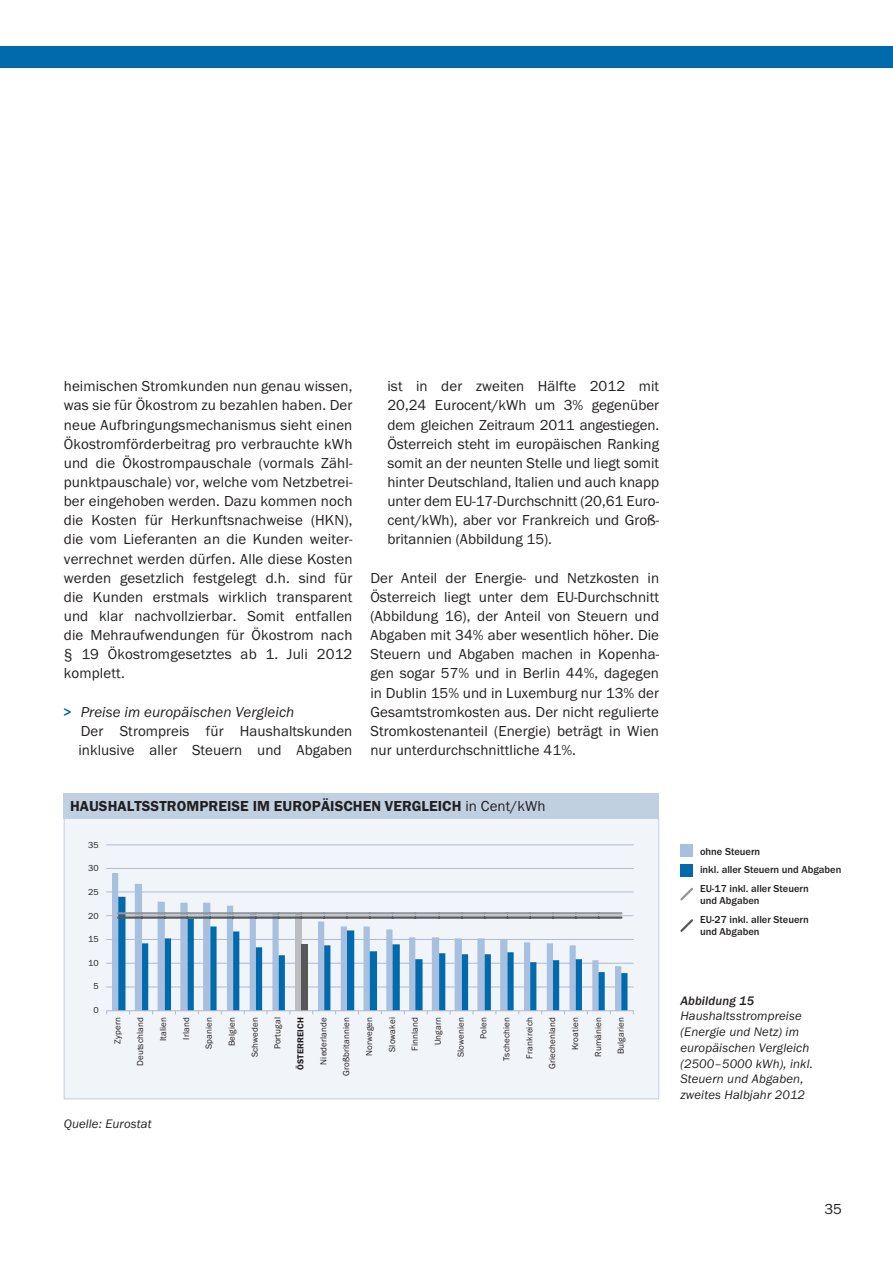
<style>
.page{position:relative;width:893px;height:1263px;background:#fff}
.page>*{position:absolute;margin:0;border:0;box-sizing:border-box;transform-origin:0 0}
.t1{font:15px/19.2px "Franklin Got Itc T";letter-spacing:.005em;color:#231f20;text-align:justify}
.t2{font:600 15px "Franklin Got Itc T";letter-spacing:.005em;color:#231f20}
.t3{font:italic 12.75px/15.8px "Franklin Got Itc T";letter-spacing:.01em;color:#231f20}
.t4{font:italic 500 12.75px "Franklin Got Itc T";letter-spacing:.01em;color:#231f20}
.t5{font:500 10.5px/18.8px "Franklin Got Itc T";color:#231f20}
.t6{font:9px "Franklin Got Itc T";letter-spacing:.01em;color:#231f20}
.t7{font:600 9px "Franklin Got Itc T";letter-spacing:.01em;color:#231f20}
.s1{font-weight:500;color:#006aad}
.s2{font-style:italic}
.s3{font-weight:400}
</style>
<div class="page">
<div style="left:0;top:47px;width:893px;height:21px;background:#006aad"></div>
<div style="left:64px;top:817px;width:595px;height:282px;background:#f1f4f8;border:1px solid #c1d0e0"></div>
<div style="left:64px;top:793px;width:595px;height:26px;background:#c1d0e0"></div>
<hr style="left:106px;top:986px;width:528px;height:1px;background:#adbad0">
<hr style="left:106px;top:939px;width:528px;height:1px;background:#adbad0">
<hr style="left:106px;top:963px;width:528px;height:1px;background:#adbad0">
<hr style="left:106px;top:915px;width:528px;height:1px;background:#adbad0">
<hr style="left:106px;top:891px;width:528px;height:1px;background:#adbad0">
<hr style="left:106px;top:868px;width:528px;height:1px;background:#adbad0">
<hr style="left:106px;top:844px;width:528px;height:1px;background:#adbad0">
<div style="left:680px;top:844px;width:13px;height:13px;background:#a7c0e0"></div>
<div style="left:680px;top:864px;width:13px;height:12px;background:#006aad"></div>
<svg style="left:680px;top:887px;width:13px;height:14px"></svg>
<svg style="left:680px;top:919px;width:13px;height:13px"></svg>
<svg style="left:112px;top:873px;width:509px;height:137px"></svg>
<svg style="left:118px;top:897px;width:509px;height:113px"></svg>
<div style="left:295px;top:915px;width:6px;height:96px;background:#bcbdc0"></div>
<div style="left:301px;top:944px;width:7px;height:67px;background:#57585a"></div>
<hr style="left:106px;top:1010px;width:528px;height:1px;background:#adbad0">
<hr style="left:599px;top:912px;width:22px;height:2px;background:#939598">
<hr style="left:576px;top:912px;width:23px;height:2px;background:#939598">
<hr style="left:553px;top:912px;width:23px;height:2px;background:#939598">
<hr style="left:530px;top:912px;width:23px;height:2px;background:#939598">
<hr style="left:507px;top:912px;width:23px;height:2px;background:#939598">
<hr style="left:485px;top:912px;width:22px;height:2px;background:#939598">
<hr style="left:462px;top:912px;width:23px;height:2px;background:#939598">
<hr style="left:439px;top:912px;width:23px;height:2px;background:#939598">
<hr style="left:415px;top:912px;width:24px;height:2px;background:#939598">
<hr style="left:393px;top:912px;width:22px;height:2px;background:#939598">
<hr style="left:370px;top:912px;width:23px;height:2px;background:#939598">
<hr style="left:347px;top:912px;width:23px;height:2px;background:#939598">
<hr style="left:324px;top:912px;width:23px;height:2px;background:#939598">
<hr style="left:301px;top:912px;width:23px;height:2px;background:#939598">
<hr style="left:279px;top:912px;width:22px;height:2px;background:#939598">
<hr style="left:256px;top:912px;width:23px;height:2px;background:#939598">
<hr style="left:233px;top:912px;width:23px;height:2px;background:#939598">
<hr style="left:210px;top:912px;width:23px;height:2px;background:#939598">
<hr style="left:188px;top:912px;width:22px;height:2px;background:#939598">
<hr style="left:165px;top:912px;width:23px;height:2px;background:#939598">
<hr style="left:142px;top:912px;width:23px;height:2px;background:#939598">
<hr style="left:118px;top:912px;width:24px;height:2px;background:#939598">
<hr style="left:599px;top:916px;width:22px;height:3px;background:#57585a">
<hr style="left:576px;top:916px;width:23px;height:3px;background:#57585a">
<hr style="left:553px;top:916px;width:23px;height:3px;background:#57585a">
<hr style="left:530px;top:916px;width:23px;height:3px;background:#57585a">
<hr style="left:507px;top:916px;width:23px;height:3px;background:#57585a">
<hr style="left:485px;top:916px;width:22px;height:3px;background:#57585a">
<hr style="left:462px;top:916px;width:23px;height:3px;background:#57585a">
<hr style="left:439px;top:916px;width:23px;height:3px;background:#57585a">
<hr style="left:415px;top:916px;width:24px;height:3px;background:#57585a">
<hr style="left:393px;top:916px;width:22px;height:3px;background:#57585a">
<hr style="left:370px;top:916px;width:23px;height:3px;background:#57585a">
<hr style="left:347px;top:916px;width:23px;height:3px;background:#57585a">
<hr style="left:324px;top:916px;width:23px;height:3px;background:#57585a">
<hr style="left:301px;top:916px;width:23px;height:3px;background:#57585a">
<hr style="left:279px;top:916px;width:22px;height:3px;background:#57585a">
<hr style="left:256px;top:916px;width:23px;height:3px;background:#57585a">
<hr style="left:233px;top:916px;width:23px;height:3px;background:#57585a">
<hr style="left:210px;top:916px;width:23px;height:3px;background:#57585a">
<hr style="left:188px;top:916px;width:22px;height:3px;background:#57585a">
<hr style="left:165px;top:916px;width:23px;height:3px;background:#57585a">
<hr style="left:142px;top:916px;width:23px;height:3px;background:#57585a">
<hr style="left:118px;top:916px;width:24px;height:3px;background:#57585a">
<p class="t1" style="left:64px;top:376px;width:290px">heimischen Stromkunden nun genau wissen, was sie für Ökostrom zu bezahlen haben. Der neue Aufbringungsmechanismus sieht einen Ökostromförderbeitrag pro verbrauchte kWh und die Ökostrompauschale (vormals Zähl&shy;punktpauschale) vor, welche vom Netzbetrei&shy;ber eingehoben werden. Dazu kommen noch die Kosten für Herkunftsnachweise (HKN), die vom Lieferanten an die Kunden weiter&shy;verrechnet werden dürfen. Alle diese Kosten werden gesetzlich festgelegt d.h. sind für die Kunden erstmals wirklich transparent und klar nachvollzierbar. Somit entfallen die Mehraufwendungen für Ökostrom nach § 19 Ökostromgesetztes ab 1. Juli 2012 komplett.</p>
<p class="t1" style="left:78px;top:702px;width:275px;text-align:left;text-indent:-15px"><span class="s1">&gt;</span> <span class="s2">Preise im europäischen Vergleich<br></span>Der Strompreis für Haushaltskunden inklusive aller Steuern und Abgaben</p>
<p class="t1" style="left:387px;top:377px;width:273px">ist in der zweiten Hälfte 2012 mit 20,24 Eurocent/kWh um 3% gegenüber dem gleichen Zeitraum 2011 angestiegen.<br>Österreich steht im europäischen Ranking somit an der neunten Stelle und liegt somit hinter Deutschland, Italien und auch knapp unter dem EU-17-Durchschnitt (20,61 Euro&shy;cent/kWh), aber vor Frankreich und Groß&shy;britannien (Abbildung 15).</p>
<p class="t1" style="left:370px;top:568px;width:290px">Der Anteil der Energie- und Netzkosten in Österreich liegt unter dem EU-Durchschnitt (Abbildung 16), der Anteil von Steuern und Abgaben mit 34% aber wesentlich höher. Die Steuern und Abgaben machen in Kopenha&shy;gen sogar 57% und in Berlin 44%, dagegen in Dublin 15% und in Luxemburg nur 13% der Gesamtstromkosten aus. Der nicht regulierte Stromkostenanteil (Energie) beträgt in Wien nur unterdurchschnittliche 41%.</p>
<p class="t2" style="left:70px;top:798px;width:477px">HAUSHALTSSTROMPREISE IM EUROPÄISCHEN VERGLEICH <span class="s3">in Cent/kWh</span></p>
<p class="t6" style="left:88px;top:840px;width:12px">35</p>
<p class="t6" style="left:88px;top:863px;width:12px">30</p>
<p class="t6" style="left:88px;top:887px;width:12px">25</p>
<p class="t6" style="left:88px;top:910px;width:12px">20</p>
<p class="t6" style="left:88px;top:934px;width:12px">15</p>
<p class="t6" style="left:88px;top:958px;width:12px">10</p>
<p class="t6" style="left:94px;top:981px;width:7px">5</p>
<p class="t6" style="left:94px;top:1005px;width:7px">0</p>
<p class="t6" style="left:112px;top:1043px;width:28px;rotate:-90deg">Zypern</p>
<p class="t6" style="left:135px;top:1066px;width:50px;rotate:-90deg">Deutschland</p>
<p class="t6" style="left:158px;top:1041px;width:26px;rotate:-90deg">Italien</p>
<p class="t6" style="left:181px;top:1039px;width:24px;rotate:-90deg">Irland</p>
<p class="t6" style="left:204px;top:1049px;width:33px;rotate:-90deg">Spanien</p>
<p class="t6" style="left:227px;top:1046px;width:30px;rotate:-90deg">Belgien</p>
<p class="t6" style="left:250px;top:1057px;width:41px;rotate:-90deg">Schweden</p>
<p class="t6" style="left:273px;top:1049px;width:34px;rotate:-90deg">Portugal</p>
<p class="t7" style="left:295px;top:1070px;width:54px;rotate:-90deg">ÖSTERREICH</p>
<p class="t6" style="left:318px;top:1064px;width:49px;rotate:-90deg">Niederlande</p>
<p class="t6" style="left:341px;top:1076px;width:60px;rotate:-90deg">Großbritannien</p>
<p class="t6" style="left:364px;top:1056px;width:40px;rotate:-90deg">Norwegen</p>
<p class="t6" style="left:387px;top:1052px;width:36px;rotate:-90deg">Slowakei</p>
<p class="t6" style="left:410px;top:1051px;width:35px;rotate:-90deg">Finnland</p>
<p class="t6" style="left:433px;top:1045px;width:29px;rotate:-90deg">Ungarn</p>
<p class="t6" style="left:456px;top:1057px;width:41px;rotate:-90deg">Slowenien</p>
<p class="t6" style="left:479px;top:1039px;width:23px;rotate:-90deg">Polen</p>
<p class="t6" style="left:501px;top:1061px;width:45px;rotate:-90deg">Tschechien</p>
<p class="t6" style="left:524px;top:1058px;width:43px;rotate:-90deg">Frankreich</p>
<p class="t6" style="left:547px;top:1069px;width:53px;rotate:-90deg">Griechenland</p>
<p class="t6" style="left:570px;top:1050px;width:35px;rotate:-90deg">Kroatien</p>
<p class="t6" style="left:593px;top:1057px;width:41px;rotate:-90deg">Rumänien</p>
<p class="t6" style="left:616px;top:1054px;width:38px;rotate:-90deg">Bulgarien</p>
<p class="t3" style="left:64px;top:1115px;width:90px">Quelle: Eurostat</p>
<p class="t5" style="left:700px;top:842px;width:143px">ohne Steuern<br>inkl. aller Steuern und Abgaben<br>EU-17 inkl. aller Steuern</p>
<p class="t5" style="left:700px;top:891px;width:110px">und Abgaben<br>EU-27 inkl. aller Steuern</p>
<p class="t5" style="left:700px;top:922px;width:61px">und Abgaben</p>
<p class="t4" style="left:680px;top:993px;width:75px">Abbildung 15</p>
<p class="t3" style="left:680px;top:1008px;width:134px">Haushaltsstrompreise (Energie und Netz) im europäischen Vergleich (2500–5000 kWh), inkl.<br>Steuern und Abgaben, zweites Halbjahr 2012</p>
<p class="t1" style="left:824px;top:1199px;width:19px">35</p>
</div>
